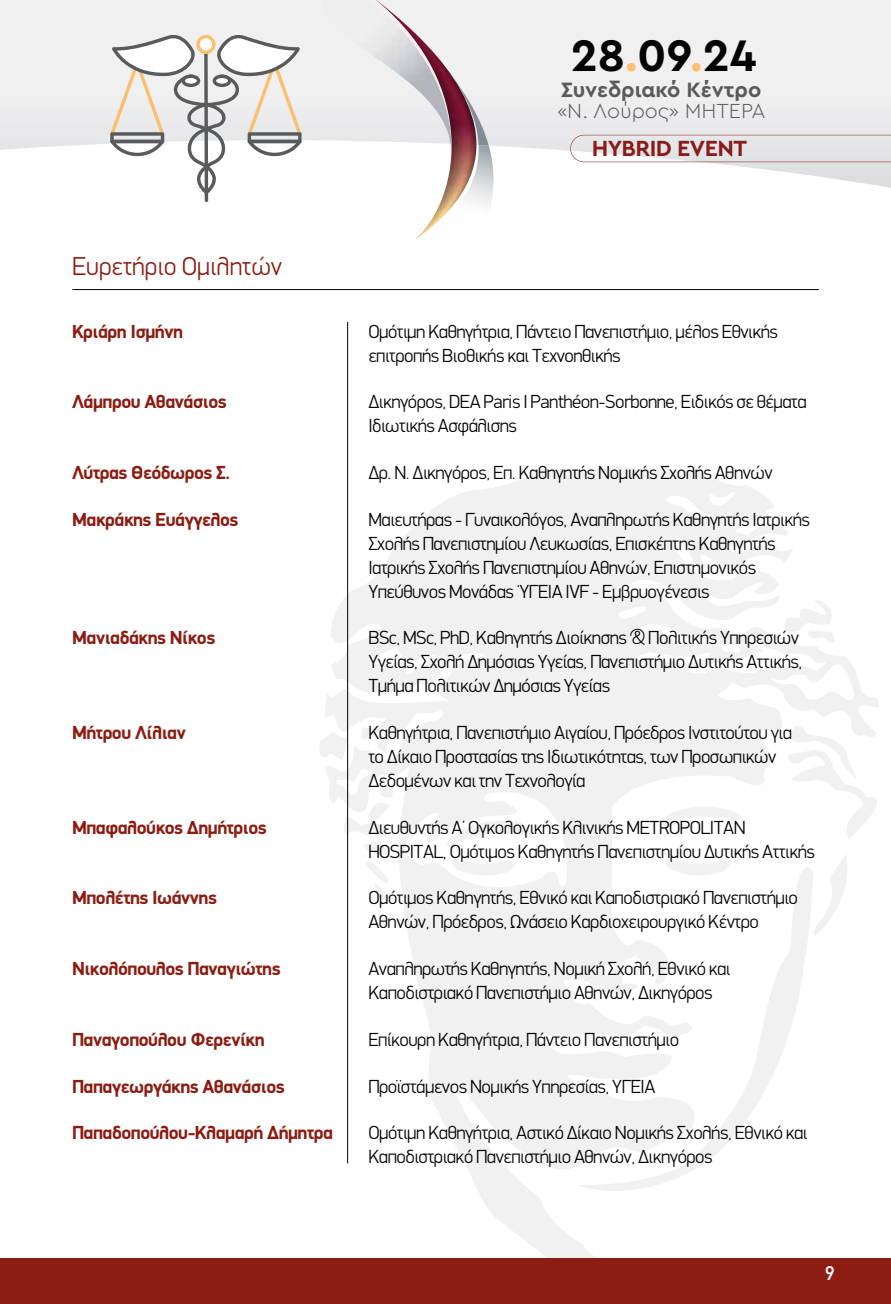
<style>
.page{position:relative;width:891px;height:1304px;background:#fff}
.page>*{position:absolute;margin:0;border:0;box-sizing:border-box;transform-origin:0 0}
.t1{font:700 46.2px "Cera GR";color:#010202}
.t2{font:300 26px "PF Din Display";color:#8c1c12}
.t3{font:700 23px "Cera GR";color:#891b1a}
.t4{font:700 21.8px "Cera GR";color:#595a5c}
.t5{font:300 21.4px "Cera GR";color:#595a5c}
.t6{font:500 20px "PF Din Text";color:#fff}
.t7{font:300 19px/24px "PF Din Display";letter-spacing:-.025em;color:#000}
.t8{font:700 19px "PF Din Display";letter-spacing:-.025em;color:#8c1c12}
.s1{color:#fac072}
</style>
<div class="page">
<svg style="left:451px;top:0;width:439px;height:188px"></svg>
<svg style="left:325px;top:466px;width:554px;height:792px;fill:#f1f1f1"></svg>
<svg style="left:575px;top:867px;width:238px;height:324px"></svg>
<svg style="left:661px;top:806px;width:92px;height:22px"></svg>
<svg style="left:807px;top:854px;width:47px;height:82px"></svg>
<svg style="left:451px;top:858px;width:74px;height:18px"></svg>
<svg style="left:664px;top:858px;width:74px;height:18px"></svg>
<svg style="left:446px;top:821px;width:87px;height:27px"></svg>
<svg style="left:320px;top:732px;width:27px;height:28px"></svg>
<svg style="left:372px;top:783px;width:23px;height:14px"></svg>
<svg style="left:339px;top:803px;width:51px;height:51px"></svg>
<svg style="left:364px;top:862px;width:27px;height:37px"></svg>
<svg style="left:784px;top:725px;width:95px;height:114px"></svg>
<svg style="left:779px;top:600px;width:60px;height:43px"></svg>
<div style="left:0;top:1258px;width:890px;height:46px;background:#8d1d13"></div>
<svg style="left:204px;top:51px;width:4px;height:151px"></svg>
<svg style="left:110px;top:33px;width:191px;height:160px"></svg>
<img style="left:451px;top:73px;width:37px;height:56px">
<img style="left:376px;top:0;width:75px;height:143px">
<svg style="left:422px;top:129px;width:71px;height:106px"></svg>
<svg style="left:570px;top:135px;width:320px;height:27px;background:#e3e1e3"></svg>
<hr style="left:72px;top:289px;width:746px;height:1px;background:#000">
<hr style="left:347px;top:322px;width:1px;height:841px;background:#000">
<h1 class="t1" style="left:570px;top:30px;width:187px">28<span class="s1">.</span>09<span class="s1">.</span>24</h1>
<p class="t4" style="left:560px;top:78px;width:202px">Συνεδριακό Κέντρο</p>
<p class="t5" style="left:557px;top:99px;width:210px">«Ν. Λούρος» ΜΗΤΕΡΑ</p>
<p class="t3" style="left:591px;top:135px;width:157px">HYBRID EVENT</p>
<h2 class="t2" style="left:72px;top:250px;width:212px">Ευρετήριο Ομιλητών</h2>
<p class="t8" style="left:72px;top:320px;width:112px">Κριάρη Ισμήνη</p>
<p class="t7" style="left:368px;top:319px;width:411px">Ομότιμη Καθηγήτρια, Πάντειο Πανεπιστήμιο, μέλος Εθνικής επιτροπής Βιοθικής και Τεχνοηθικής</p>
<p class="t8" style="left:72px;top:390px;width:156px">Λάμπρου Αθανάσιος</p>
<p class="t7" style="left:368px;top:390px;width:439px">Δικηγόρος, DEA Paris I Panthéon-Sorbonne, Ειδικός σε θέματα<br>Ιδιωτικής Ασφάλισης</p>
<p class="t8" style="left:72px;top:461px;width:160px">Λύτρας Θεόδωρος Σ.</p>
<p class="t7" style="left:368px;top:461px;width:405px">Δρ. Ν. Δικηγόρος, Επ. Καθηγητής Νομικής Σχολής Αθηνών</p>
<p class="t8" style="left:72px;top:508px;width:168px">Μακράκης Ευάγγελος</p>
<p class="t7" style="left:368px;top:507px;width:443px">Μαιευτήρας - Γυναικολόγος, Αναπληρωτής Καθηγητής Ιατρικής Σχολής Πανεπιστημίου Λευκωσίας, Επισκέπτης Καθηγητής Ιατρικής Σχολής Πανεπιστημίου Αθηνών, Επιστημονικός Υπεύθυνος Μονάδας ‘ΥΓΕΙΑ IVF - Εμβρυογένεσις</p>
<p class="t8" style="left:72px;top:626px;width:144px">Μανιαδάκης Νίκος</p>
<p class="t7" style="left:368px;top:626px;width:435px">BSc, MSc, PhD, Καθηγητής Διοίκησης &amp; Πολιτικής Υπηρεσιών<br>Υγείας, Σχολή Δημόσιας Υγείας, Πανεπιστήμιο Δυτικής Αττικής,<br>Τμήμα Πολιτικών Δημόσιας Υγείας</p>
<p class="t8" style="left:72px;top:721px;width:115px">Μήτρου Λίλιαν</p>
<p class="t7" style="left:368px;top:721px;width:425px">Καθηγήτρια, Πανεπιστήμιο Αιγαίου, Πρόεδρος Ινστιτούτου για το Δίκαιο Προστασίας της Ιδιωτικότητας, των Προσωπικών<br>Δεδομένων και την Τεχνολογία</p>
<p class="t8" style="left:72px;top:816px;width:196px">Μπαφαλούκος Δημήτριος</p>
<p class="t7" style="left:368px;top:815px;width:448px">Διευθυντής Α’ Ογκολογικής Κλινικής METROPOLITAN<br>HOSPITAL, Ομότιμος Καθηγητής Πανεπιστημίου Δυτικής Αττικής</p>
<p class="t8" style="left:72px;top:886px;width:146px">Μπολέτης Ιωάννης</p>
<p class="t7" style="left:368px;top:886px;width:431px">Ομότιμος Καθηγητής, Εθνικό και Καποδιστριακό Πανεπιστήμιο<br>Αθηνών, Πρόεδρος, Ωνάσειο Καρδιοχειρουργικό Κέντρο</p>
<p class="t8" style="left:72px;top:957px;width:210px">Νικολόπουλος Παναγιώτης</p>
<p class="t7" style="left:368px;top:957px;width:363px">Αναπληρωτής Καθηγητής, Νομική Σχολή, Εθνικό και<br>Καποδιστριακό Πανεπιστήμιο Αθηνών, Δικηγόρος</p>
<p class="t8" style="left:72px;top:1028px;width:194px">Παναγοπούλου Φερενίκη</p>
<p class="t7" style="left:368px;top:1027px;width:312px">Επίκουρη Καθηγήτρια, Πάντειο Πανεπιστήμιο</p>
<p class="t8" style="left:72px;top:1074px;width:214px">Παπαγεωργάκης Αθανάσιος</p>
<p class="t7" style="left:368px;top:1074px;width:288px">Προϊστάμενος Νομικής Υπηρεσίας, ΥΓΕΙΑ</p>
<p class="t8" style="left:72px;top:1121px;width:262px">Παπαδοπούλου-Κλαμαρή Δήμητρα</p>
<p class="t7" style="left:368px;top:1121px;width:440px">Ομότιμη Καθηγήτρια, Αστικό Δίκαιο Νομικής Σχολής, Εθνικό και<br>Καποδιστριακό Πανεπιστήμιο Αθηνών, Δικηγόρος</p>
<p class="t6" style="left:824px;top:1261px;width:11px">9</p>
</div>
